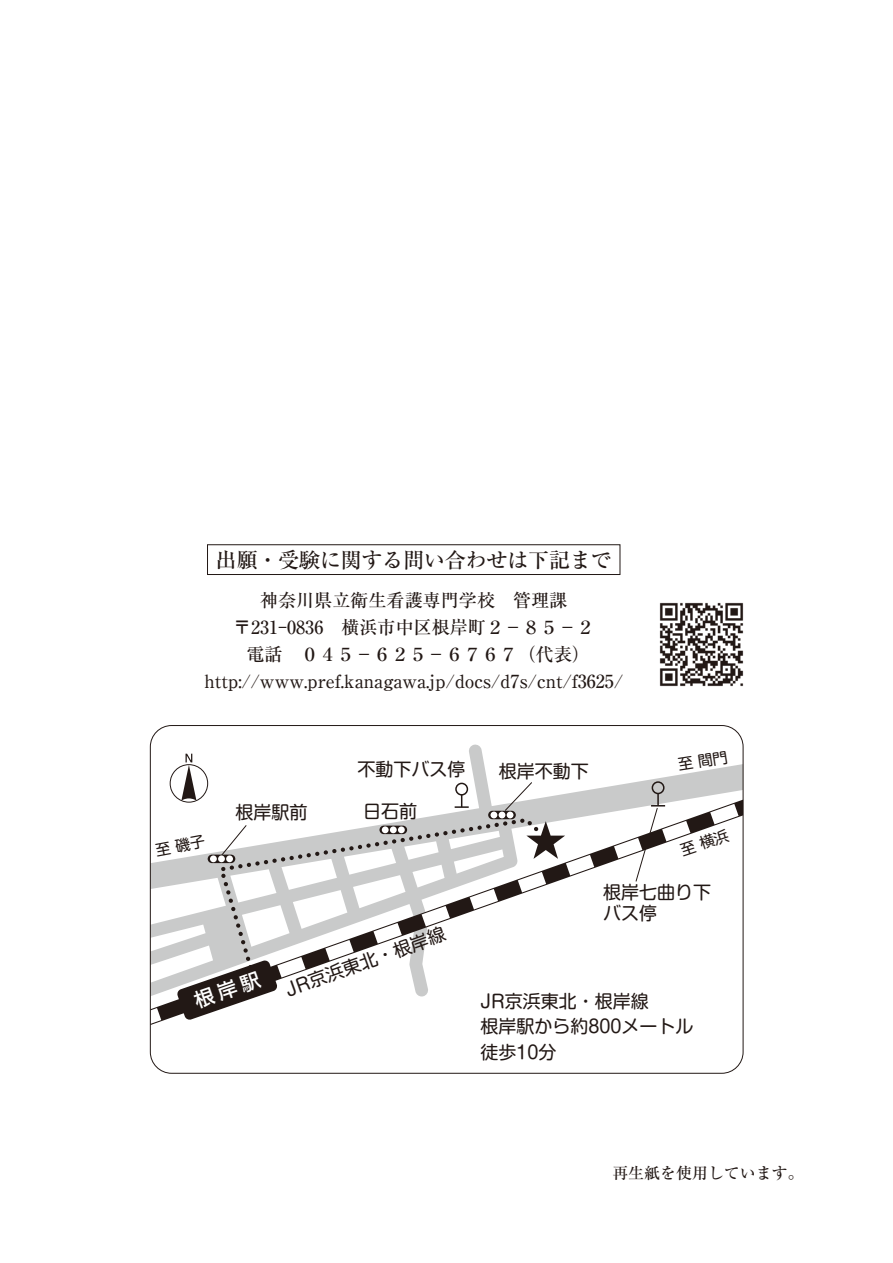
<style>
.page{position:relative;width:893px;height:1263px;background:#fff}
.page>*{position:absolute;margin:0;border:0;box-sizing:border-box;transform-origin:0 0}
.t1{font:500 21.3px "Ryumin Pro";letter-spacing:-.02em;color:#221815}
.t2{font:500 18px/27.2px "Ryumin Pro";color:#221815;text-align:center}
.t3{font:18px/25.5px "Shin M Go Pro";color:#221815}
.t4{font:500 15.9px "Ryumin Pro";color:#221815}
</style>
<div class="page">
<div style="left:207px;top:544px;width:413px;height:31px;border:1px solid #221815"></div>
<svg style="left:169px;top:744px;width:572px;height:39px"></svg>
<svg style="left:152px;top:786px;width:589px;height:239px"></svg>
<div style="left:170px;top:764px;width:38px;height:38px;border:1px solid #221815;border-radius:50%"></div>
<svg style="left:181px;top:754px;width:15px;height:46px"></svg>
<svg style="left:543px;top:821px;width:22px;height:38px"></svg>
<div style="left:455px;top:783px;width:13px;height:12px;border:2px solid #221815;border-radius:50%"></div>
<svg style="left:455px;top:795px;width:14px;height:13px"></svg>
<div style="left:652px;top:781px;width:12px;height:13px;border:2px solid #221815;border-radius:50%"></div>
<svg style="left:216px;top:815px;width:327px;height:157px"></svg>
<svg style="left:504px;top:781px;width:29px;height:30px"></svg>
<svg style="left:220px;top:824px;width:27px;height:33px"></svg>
<svg style="left:635px;top:793px;width:30px;height:89px"></svg>
<svg style="left:208px;top:854px;width:27px;height:9px"></svg>
<div style="left:210px;top:855px;width:7px;height:7px;background:#fff;border-radius:50%"></div>
<div style="left:218px;top:855px;width:7px;height:7px;background:#fff;border-radius:50%"></div>
<div style="left:226px;top:855px;width:7px;height:7px;background:#fff;border-radius:50%"></div>
<svg style="left:488px;top:811px;width:28px;height:8px"></svg>
<div style="left:490px;top:811px;width:7px;height:7px;background:#fff;border-radius:50%"></div>
<div style="left:499px;top:811px;width:6px;height:7px;background:#fff;border-radius:50%"></div>
<div style="left:507px;top:811px;width:6px;height:7px;background:#fff;border-radius:50%"></div>
<img style="left:659px;top:602px;width:85px;height:85px">
<svg style="left:177px;top:960px;width:101px;height:60px"></svg>
<svg style="left:155px;top:834px;width:51px;height:22px"></svg>
<svg style="left:679px;top:828px;width:51px;height:28px"></svg>
<svg style="left:678px;top:751px;width:50px;height:20px"></svg>
<p class="t1" style="left:216px;top:543px;width:398px">出願・受験に関する問い合わせは下記まで</p>
<p class="t2" style="left:204px;top:585px;width:420px">神奈川県立衛生看護専門学校　管理課<br>〒231-0836　横浜市中区根岸町２－８５－２<br>電話　０４５－６２５－６７６７（代表）http://www.pref.kanagawa.jp/docs/d7s/cnt/f3625/</p>
<p class="t3" style="left:235px;top:797px;width:73px">根岸駅前</p>
<p class="t3" style="left:358px;top:754px;width:109px">不動下バス停</p>
<p class="t3" style="left:499px;top:756px;width:91px">根岸不動下</p>
<p class="t3" style="left:363px;top:796px;width:55px">日石前</p>
<p class="t3" style="left:603px;top:880px;width:109px;line-height:21px">根岸七曲り下バス停</p>
<p class="t3" style="left:281px;top:976px;width:170px;rotate:-20deg">JR京浜東北・根岸線</p>
<p class="t3" style="left:481px;top:986px;width:214px">JR京浜東北・根岸線<br>根岸駅から約800メートル徒歩10分</p>
<p class="t4" style="left:612px;top:1161px;width:193px">再生紙を使用しています。</p>
</div>
